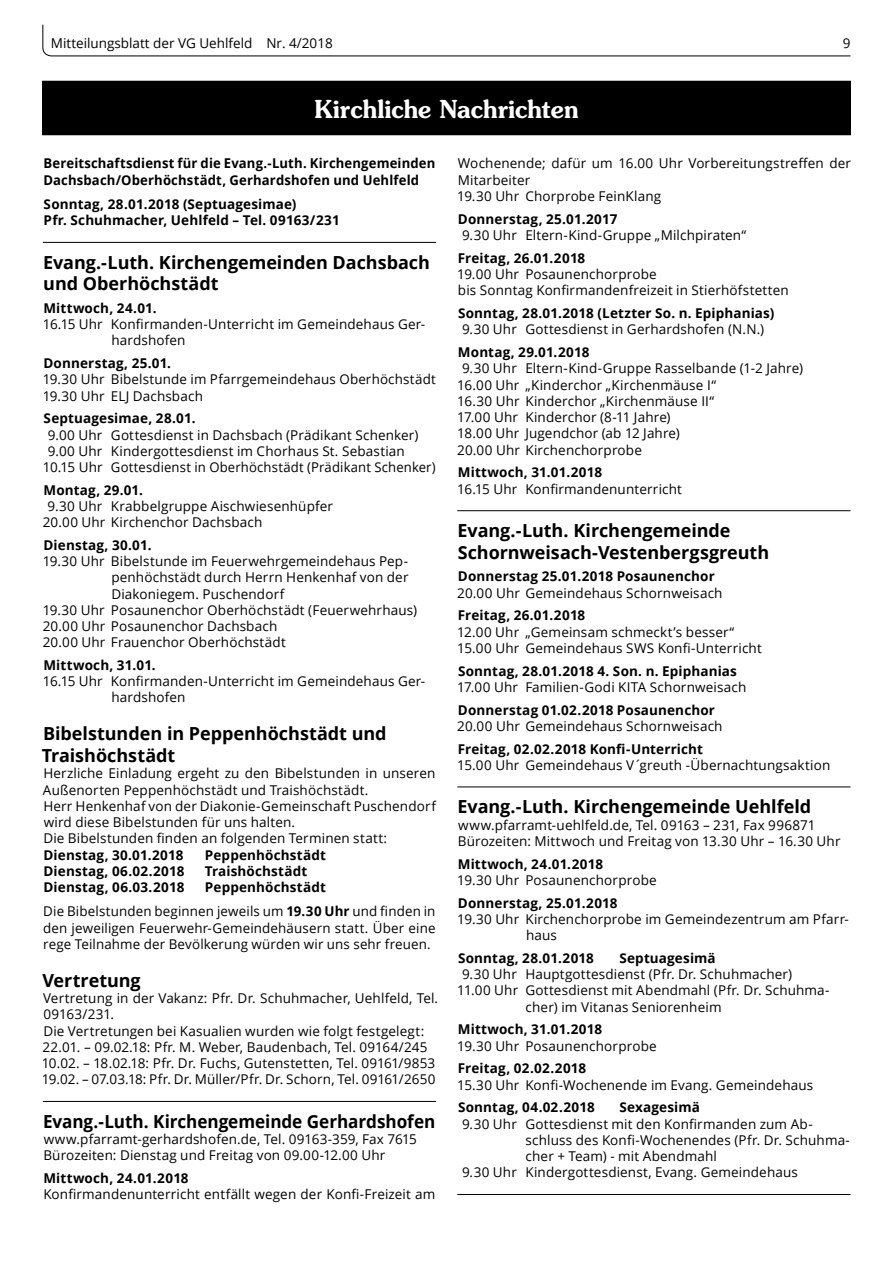
<style>
.page{position:relative;width:893px;height:1263px;background:#fff}
.page>*{position:absolute;margin:0;border:0;box-sizing:border-box;transform-origin:0 0}
.t1{font:600 24.75px "Souvenir";color:#fff;scale:.95 1}
.t2{font:700 18px/21.6px "Open Sans";letter-spacing:-.005em;color:#000}
.t3{font:700 18px "Open Sans";letter-spacing:-.005em;color:#000;scale:.95 1}
.t4{font:13.5px/16.2px "Open Sans";letter-spacing:.01em;color:#000}
.t5{font:700 13.5px/16.2px "Open Sans";letter-spacing:.015em;color:#000}
.s1{font-weight:700}
</style>
<div class="page">
<svg style="left:42px;top:24px;width:809px;height:33px"></svg>
<div style="left:42px;top:81px;width:808px;height:54px;background:#000"></div>
<hr style="left:43px;top:242px;width:393px;height:1px;background:#000">
<hr style="left:43px;top:1101px;width:393px;height:1px;background:#000">
<hr style="left:457px;top:510px;width:393px;height:1px;background:#000">
<hr style="left:457px;top:787px;width:393px;height:1px;background:#000">
<hr style="left:457px;top:1194px;width:393px;height:1px;background:#000">
<p class="t4" style="left:51px;top:34px;width:283px">Mitteilungsblatt der VG Uehlfeld Nr. 4/2018</p>
<p class="t4" style="left:843px;top:34px;width:9px">9</p>
<h1 class="t1" style="left:314px;top:97px;width:280px">Kirchliche Nachrichten</h1>
<p class="t5" style="left:43px;top:155px;width:393px">Bereitschaftsdienst für die Evang.-Luth. Kirchengemeinden<br>Dachsbach/Oberhöchstädt, Gerhardshofen und Uehlfeld</p>
<p class="t5" style="left:43px;top:196px;width:298px">Sonntag, 28.01.2018 (Septuagesimae)<br>Pfr. Schuhmacher, Uehlfeld – Tel. 09163/231</p>
<h2 class="t2" style="left:43px;top:251px;width:388px">Evang.-Luth. Kirchengemeinden Dachsbach und Oberhöchstädt</h2>
<p class="t5" style="left:43px;top:300px;width:115px">Mittwoch, 24.01.</p>
<p class="t4" style="left:112px;top:316px;width:315px;text-indent:-69px">16.15 Uhr Konfirmanden-Unterricht im Gemeindehaus Ger&shy;hardshofen</p>
<p class="t5" style="left:43px;top:355px;width:129px">Donnerstag, 25.01.</p>
<p class="t4" style="left:43px;top:371px;width:394px">19.30 Uhr Bibelstunde im Pfarrgemeindehaus Oberhöchstädt<br>19.30 Uhr ELJ Dachsbach</p>
<p class="t5" style="left:44px;top:410px;width:153px">Septuagesimae, 28.01.</p>
<p class="t4" style="left:48px;top:426px;width:372px">9.00 Uhr Gottesdienst in Dachsbach (Prädikant Schenker)</p>
<p class="t4" style="left:48px;top:442px;width:359px">9.00 Uhr Kindergottesdienst im Chorhaus St. Sebastian</p>
<p class="t4" style="left:43px;top:459px;width:394px">10.15 Uhr Gottesdienst in Oberhöchstädt (Prädikant Schenker)</p>
<p class="t5" style="left:43px;top:481px;width:101px">Montag, 29.01.</p>
<p class="t4" style="left:43px;top:498px;width:292px;text-indent:5px">9.30 Uhr Krabbelgruppe Aischwiesenhüpfer<br>20.00 Uhr Kirchenchor Dachsbach</p>
<p class="t5" style="left:43px;top:536px;width:110px">Dienstag, 30.01.</p>
<p class="t4" style="left:43px;top:553px;width:367px">19.30 Uhr Bibelstunde im Feuerwehrgemeindehaus Pep-</p>
<p class="t4" style="left:111px;top:569px;width:299px">penhöchstädt durch Herrn Henkenhaf von der</p>
<p class="t4" style="left:111px;top:585px;width:175px">Diakoniegem. Puschendorf</p>
<p class="t4" style="left:43px;top:601px;width:376px">19.30 Uhr Posaunenchor Oberhöchstädt (Feuerwehrhaus)</p>
<p class="t4" style="left:43px;top:618px;width:236px">20.00 Uhr Posaunenchor Dachsbach</p>
<p class="t4" style="left:43px;top:634px;width:244px">20.00 Uhr Frauenchor Oberhöchstädt</p>
<p class="t5" style="left:43px;top:657px;width:114px">Mittwoch, 31.01.</p>
<p class="t4" style="left:112px;top:673px;width:315px;text-indent:-69px">16.15 Uhr Konfirmanden-Unterricht im Gemeindehaus Ger&shy;hardshofen</p>
<h2 class="t2" style="left:42px;top:723px;width:346px">Bibelstunden in Peppenhöchstädt und<br>Traishöchstädt</h2>
<p class="t4" style="left:43px;top:765px;width:394px">Herzliche Einladung ergeht zu den Bibelstunden in unseren Außenorten Peppenhöchstädt und Traishöchstädt.<br>Herr Henkenhaf von der Diakonie-Gemeinschaft Puschendorf wird diese Bibelstunden für uns halten.<br>Die Bibelstunden finden an folgenden Terminen statt:</p>
<p class="t5" style="left:43px;top:846px;width:142px">Dienstag, 30.01.2018</p>
<p class="t5" style="left:205px;top:846px;width:123px">Peppenhöchstädt</p>
<p class="t5" style="left:43px;top:862px;width:143px">Dienstag, 06.02.2018</p>
<p class="t5" style="left:205px;top:862px;width:104px">Traishöchstädt</p>
<p class="t5" style="left:43px;top:879px;width:142px">Dienstag, 06.03.2018</p>
<p class="t4" style="left:457px;top:155px;width:395px">Wochenende; dafür um 16.00 Uhr Vorbereitungstreffen der<br>Mitarbeiter<br>19.30 Uhr Chorprobe FeinKlang</p>
<p class="t5" style="left:458px;top:210px;width:161px">Donnerstag, 25.01.2017</p>
<p class="t4" style="left:462px;top:227px;width:286px">9.30 Uhr Eltern-Kind-Gruppe „Milchpiraten“</p>
<p class="t5" style="left:458px;top:249px;width:129px">Freitag, 26.01.2018</p>
<p class="t4" style="left:457px;top:266px;width:333px">19.00 Uhr Posaunenchorprobe<br>bis Sonntag Konfirmandenfreizeit in Stierhöfstetten</p>
<p class="t5" style="left:458px;top:305px;width:318px">Sonntag, 28.01.2018 (Letzter So. n. Epiphanias)</p>
<p class="t4" style="left:462px;top:321px;width:304px">9.30 Uhr Gottesdienst in Gerhardshofen (N.N.)</p>
<p class="t5" style="left:458px;top:344px;width:133px">Montag, 29.01.2018</p>
<p class="t4" style="left:457px;top:360px;width:347px;text-indent:5px">9.30 Uhr Eltern-Kind-Gruppe Rasselbande (1-2 Jahre)<br>16.00 Uhr „Kinderchor „Kirchenmäuse I“<br>16.30 Uhr Kinderchor „Kirchenmäuse II“<br>17.00 Uhr Kinderchor (8-11 Jahre)<br>18.00 Uhr Jugendchor (ab 12 Jahre)<br>20.00 Uhr Kirchenchorprobe</p>
<p class="t5" style="left:458px;top:464px;width:146px">Mittwoch, 31.01.2018</p>
<p class="t4" style="left:457px;top:480px;width:226px">16.15 Uhr Konfirmandenunterricht</p>
<h2 class="t2" style="left:457px;top:519px;width:313px">Evang.-Luth. Kirchengemeinde<br>Schornweisach-Vestenbergsgreuth</h2>
<p class="t5" style="left:458px;top:568px;width:258px">Donnerstag 25.01.2018 Posaunenchor</p>
<p class="t4" style="left:457px;top:584px;width:267px">20.00 Uhr Gemeindehaus Schornweisach</p>
<p class="t5" style="left:458px;top:607px;width:129px">Freitag, 26.01.2018</p>
<p class="t4" style="left:457px;top:623px;width:306px">12.00 Uhr „Gemeinsam schmeckt’s besser“<br>15.00 Uhr Gemeindehaus SWS Konfi-Unterricht</p>
<p class="t5" style="left:458px;top:662px;width:280px">Sonntag, 28.01.2018 4. Son. n. Epiphanias</p>
<p class="t4" style="left:457px;top:679px;width:291px">17.00 Uhr Familien-Godi KITA Schornweisach</p>
<p class="t5" style="left:458px;top:701px;width:259px">Donnerstag 01.02.2018 Posaunenchor</p>
<p class="t4" style="left:457px;top:718px;width:267px">20.00 Uhr Gemeindehaus Schornweisach</p>
<p class="t5" style="left:458px;top:740px;width:247px">Freitag, 02.02.2018 Konfi-Unterricht</p>
<p class="t4" style="left:457px;top:757px;width:375px">15.00 Uhr Gemeindehaus V´greuth -Übernachtungsaktion</p>
<h2 class="t2" style="left:457px;top:795px;width:355px">Evang.-Luth. Kirchengemeinde Uehlfeld</h2>
<p class="t4" style="left:458px;top:816px;width:384px">www.pfarramt-uehlfeld.de, Tel. 09163 – 231, Fax 996871<br>Bürozeiten: Mittwoch und Freitag von 13.30 Uhr – 16.30 Uhr</p>
<p class="t5" style="left:458px;top:855px;width:147px">Mittwoch, 24.01.2018</p>
<p class="t4" style="left:457px;top:871px;width:201px">19.30 Uhr Posaunenchorprobe</p>
<p class="t5" style="left:458px;top:894px;width:161px">Donnerstag, 25.01.2018</p>
<p class="t4" style="left:526px;top:910px;width:324px;text-indent:-69px">19.30 Uhr Kirchenchorprobe im Gemeindezentrum am Pfarr&shy;haus</p>
<p class="t5" style="left:458px;top:949px;width:137px">Sonntag, 28.01.2018</p>
<p class="t5" style="left:619px;top:949px;width:98px">Septuagesimä</p>
<p class="t4" style="left:462px;top:966px;width:331px">9.30 Uhr Hauptgottesdienst (Pfr. Dr. Schuhmacher)</p>
<p class="t4" style="left:457px;top:982px;width:374px">11.00 Uhr Gottesdienst mit Abendmahl (Pfr. Dr. Schuhma-</p>
<p class="t4" style="left:525px;top:998px;width:197px">cher) im Vitanas Seniorenheim</p>
<p class="t5" style="left:458px;top:1021px;width:146px">Mittwoch, 31.01.2018</p>
<p class="t4" style="left:457px;top:1037px;width:201px">19.30 Uhr Posaunenchorprobe</p>
<p class="t5" style="left:458px;top:1060px;width:130px">Freitag, 02.02.2018</p>
<p class="t4" style="left:457px;top:1076px;width:357px">15.30 Uhr Konfi-Wochenende im Evang. Gemeindehaus</p>
<p class="t5" style="left:458px;top:1099px;width:138px">Sonntag, 04.02.2018</p>
<p class="t5" style="left:619px;top:1099px;width:82px">Sexagesimä</p>
<p class="t4" style="left:462px;top:1115px;width:352px">9.30 Uhr Gottesdienst mit den Konfirmanden zum Ab-</p>
<p class="t4" style="left:526px;top:1132px;width:326px">schluss des Konfi-Wochenendes (Pfr. Dr. Schuhma-</p>
<p class="t4" style="left:525px;top:1148px;width:193px">cher + Team) - mit Abendmahl</p>
<p class="t4" style="left:462px;top:1164px;width:337px">9.30 Uhr Kindergottesdienst, Evang. Gemeindehaus</p>
<p class="t4" style="left:43px;top:875px;width:394px;line-height:24.5px;text-indent:162px"><span class="s1">Peppenhöchstädt<br></span>Die Bibelstunden beginnen jeweils um <span class="s1">19.30 Uhr</span> und finden in</p>
<p class="t4" style="left:43px;top:919px;width:394px">den jeweiligen Feuerwehr-Gemeindehäusern statt. Über eine rege Teilnahme der Bevölkerung würden wir uns sehr freuen.</p>
<h2 class="t2" style="left:42px;top:969px;width:100px">Vertretung</h2>
<p class="t4" style="left:42px;top:990px;width:398px">Vertretung in der Vakanz: Pfr. Dr. Schuhmacher, Uehlfeld, Tel.<br>09163/231.<br>Die Vertretungen bei Kasualien wurden wie folgt festgelegt:<br>22.01. – 09.02.18: Pfr. M. Weber, Baudenbach, Tel. 09164/245<br>10.02. – 18.02.18: Pfr. Dr. Fuchs, Gutenstetten, Tel. 09161/9853<br>19.02. – 07.03.18: Pfr. Dr. Müller/Pfr. Dr. Schorn, Tel. 09161/2650</p>
<h2 class="t3" style="left:43px;top:1109px;width:414px">Evang.-Luth. Kirchengemeinde Gerhardshofen</h2>
<p class="t4" style="left:43px;top:1131px;width:375px">www.pfarramt-gerhardshofen.de, Tel. 09163-359, Fax 7615<br>Bürozeiten: Dienstag und Freitag von 09.00-12.00 Uhr</p>
<p class="t5" style="left:43px;top:1170px;width:147px">Mittwoch, 24.01.2018</p>
<p class="t4" style="left:43px;top:1186px;width:394px">Konfirmandenunterricht entfällt wegen der Konfi-Freizeit am</p>
</div>
